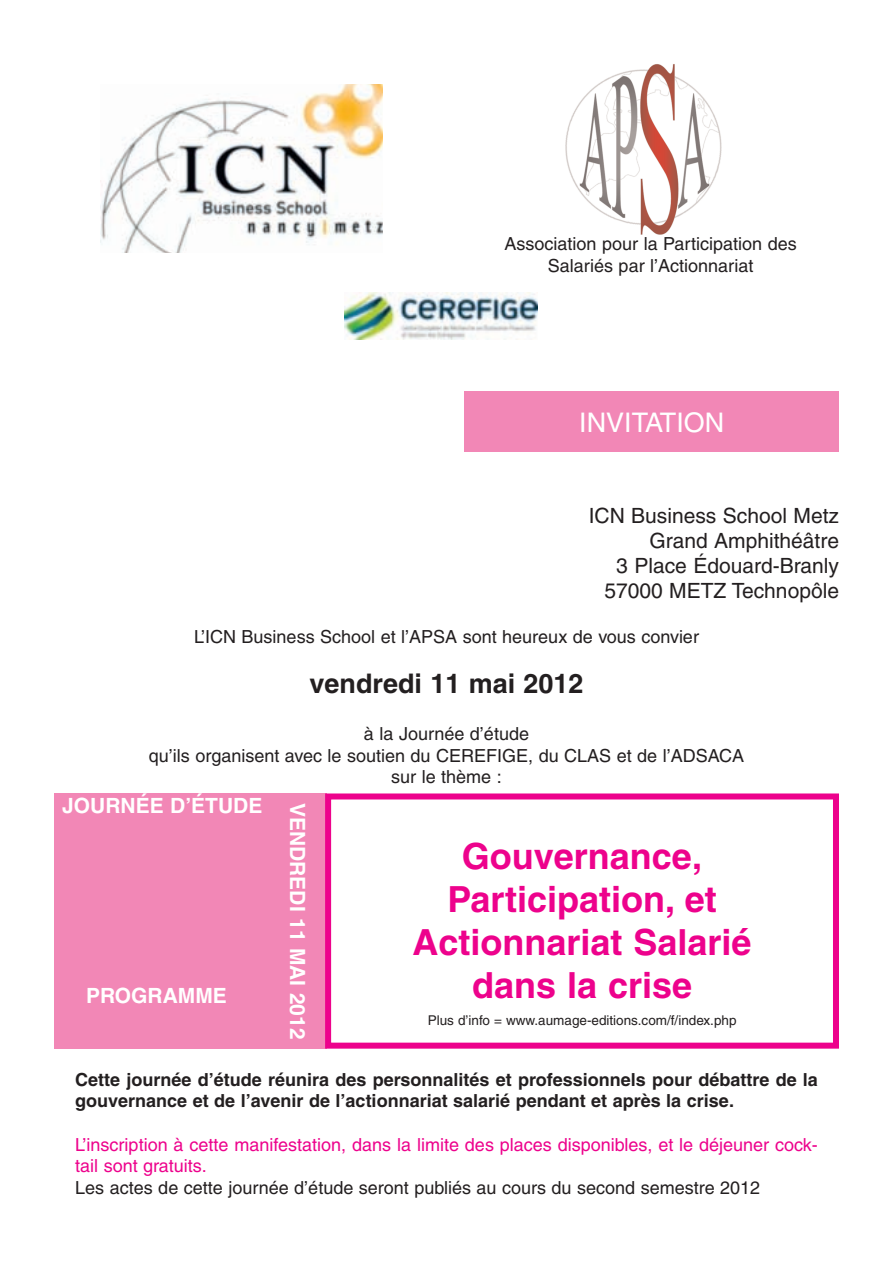
<style>
.page{position:relative;width:893px;height:1263px;background:#fff}
.page>*{position:absolute;margin:0;border:0;box-sizing:border-box;transform-origin:0 0}
.t1{font:700 36px/43.2px "Helvetica";color:#ed028c;text-align:center}
.t2{font:700 27px "Helvetica";color:#231f20}
.t3{font:27px "Helvetica";color:#fff}
.t4{font:21px/25.2px "Helvetica";color:#231f20;text-align:right}
.t5{font:700 21px "Helvetica";color:#fff}
.t6{font:18px/21.6px "Helvetica";color:#231f20;text-align:center}
.t7{font:700 18px/21.6px "Helvetica";color:#231f20}
.t8{font:18px/21.6px "Helvetica";color:#ed028c}
.t9{font:13.5px "Helvetica";color:#231f20}
</style>
<div class="page">
<img style="left:100px;top:84px;width:282px;height:168px">
<img style="left:565px;top:64px;width:157px;height:171px">
<img style="left:344px;top:293px;width:194px;height:46px">
<div style="left:465px;top:391px;width:374px;height:60px;background:#f287b6"></div>
<div style="left:54px;top:793px;width:217px;height:256px;background:#f287b6"></div>
<div style="left:272px;top:793px;width:55px;height:256px;background:#f287b6"></div>
<div style="left:325px;top:793px;width:514px;height:256px;border:6px solid #ed028c"></div>
<p class="t6" style="left:505px;top:235px;width:294px">Association pour la Participation des<br>Salariés par l’Actionnariat</p>
<h2 class="t3" style="left:579px;top:412px;width:147px">INVITATION</h2>
<p class="t4" style="left:589px;top:505px;width:252px">ICN Business School Metz<br>Grand Amphithéâtre<br>3 Place Édouard-Branly<br>57000 METZ Technopôle</p>
<p class="t6" style="left:194px;top:628px;width:506px">L’ICN Business School et l’APSA sont heureux de vous convier</p>
<h2 class="t2" style="left:310px;top:673px;width:275px">vendredi 11 mai 2012</h2>
<p class="t6" style="left:149px;top:725px;width:597px">à la Journée d’étude<br>qu’ils organisent avec le soutien du CEREFIGE, du CLAS et de l’ADSACA sur le thème :</p>
<p class="t5" style="left:62px;top:798px;width:202px">JOURNÉE D’ÉTUDE</p>
<p class="t5" style="left:86px;top:988px;width:142px">PROGRAMME</p>
<p class="t5" style="left:305px;top:803px;width:238px;rotate:90deg">VENDREDI 11 MAI 2012</p>
<h1 class="t1" style="left:412px;top:838px;width:341px">Gouvernance,<br>Participation, et<br>Actionnariat Salarié dans la crise</h1>
<p class="t9" style="left:428px;top:1015px;width:310px">Plus d’info = www.aumage-editions.com/f/index.php</p>
<p class="t7" style="left:75px;top:1070px;width:744px">Cette journée d’étude réunira des personnalités et professionnels pour débattre de la gouvernance et de l’avenir de l’actionnariat salarié pendant et après la crise.</p>
<p class="t8" style="left:75px;top:1135px;width:744px">L’inscription à cette manifestation, dans la limite des places disponibles, et le déjeuner cock&shy;tail sont gratuits.</p>
<p class="t6" style="left:75px;top:1178px;width:686px">Les actes de cette journée d’étude seront publiés au cours du second semestre 2012</p>
</div>
